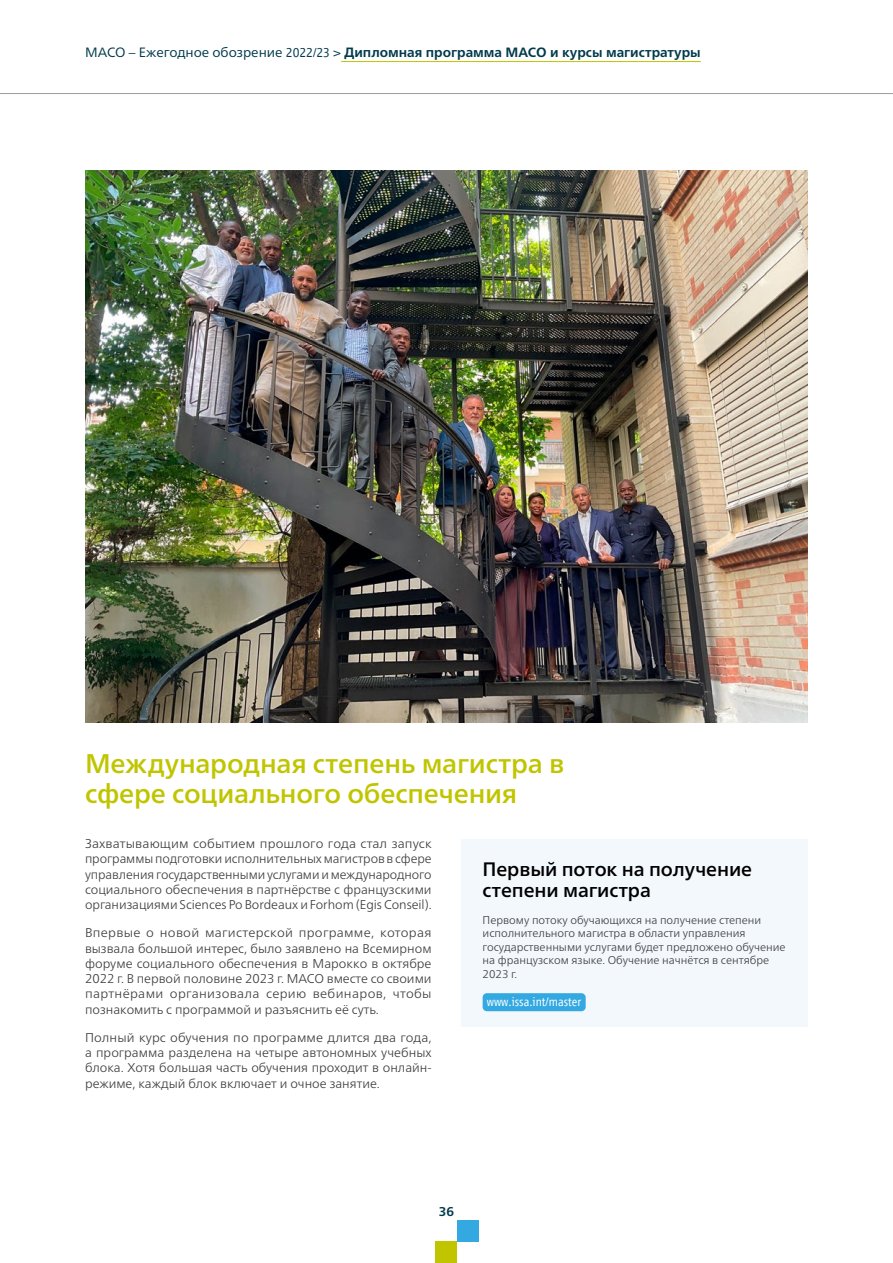
<style>
.page{position:relative;width:893px;height:1263px;background:#fff}
.page>*{position:absolute;margin:0;border:0;box-sizing:border-box;transform-origin:0 0}
.Titre_1{font:500 27px/29.7px "Frutiger Neue LTCYR";letter-spacing:-.005em;color:#c0c500}
.Box_Titre_1{font:500 19.5px/21.5px "Frutiger Neue LTCYR";letter-spacing:-.005em;color:#000}
.t1{font:700 13.5px "Frutiger Neue LTCYR";color:#003a4c}
.Body{font:300 12.75px/15.3px "Frutiger Neue LTCYR";color:#3a3a39;text-align:justify}
.Internet{font:300 12.75px "Vialog LT Com";color:#fff}
.t2{font:700 12.75px "Frutiger Neue LTCYR";color:#003a4c}
.Box_Body{font:300 11.25px/13.5px "Frutiger Neue LTCYR";color:#3a3a39}
.s1{font-weight:400}
.s2{font-family:"Vialog LT Com";font-weight:300}
</style>
<div class="page">
<img style="left:85px;top:170px;width:723px;height:553px">
<div style="left:461px;top:840px;width:347px;height:187px;background:#f3f8fd"></div>
<div style="left:483px;top:993px;width:103px;height:18px;background:#34a9e1;border-radius:4px"></div>
<hr style="left:341px;top:61px;width:360px;height:1px;background:#c0c500">
<div style="left:436px;top:1242px;width:21px;height:21px;background:#c0c500"></div>
<div style="left:457px;top:1220px;width:21px;height:22px;background:#34a9e1"></div>
<hr style="left:0;top:93px;width:893px;height:1px;background:#9c9c9d">
<p class="t1" style="left:85px;top:44px;width:617px"><span class="s1">MACO – Ежегодное обозрение</span> <span class="s2">2022/23</span> <span class="s1">&gt;</span> Дипломная программа МАСО и курсы магистратуры</p>
<p class="Titre_1" style="left:85px;top:749px;width:481px">Международная степень магистра в сфере социального обеспечения</p>
<p class="Body" style="left:85px;top:836px;width:348px">Захватывающим событием прошлого года стал запуск программы подготовки исполнительных магистров в сфере управления государственными услугами и международного социального обеспечения в партнёрстве с французскими организациями Sciences Po Bordeaux и Forhom (Egis Conseil).</p>
<p class="Body" style="left:85px;top:925px;width:348px">Впервые о новой магистерской программе, которая вызвала большой интерес, было заявлено на Всемирном форуме социального обеспечения в Марокко в октябре 2022 г. В первой половине 2023 г. МАСО вместе со своими партнёрами организовала серию вебинаров, чтобы познакомить с программой и разъяснить её суть.</p>
<p class="Body" style="left:85px;top:1029px;width:348px">Полный курс обучения по программе длится два года, а программа разделена на четыре автономных учебных блока. Хотя большая часть обучения проходит в онлайн&shy;режиме, каждый блок включает и очное занятие.</p>
<p class="Box_Titre_1" style="left:483px;top:858px;width:271px">Первый поток на получение степени магистра</p>
<p class="Box_Body" style="left:483px;top:913px;width:305px">Первому потоку обучающихся на получение степени исполнительного магистра в области управления государственными услугами будет предложено обучение на французском языке. Обучение начнётся в сентябре 2023 г.</p>
<p class="Internet" style="left:487px;top:994px;width:96px">www.issa.int/master</p>
<p class="t2" style="left:439px;top:1204px;width:17px">36</p>
</div>
